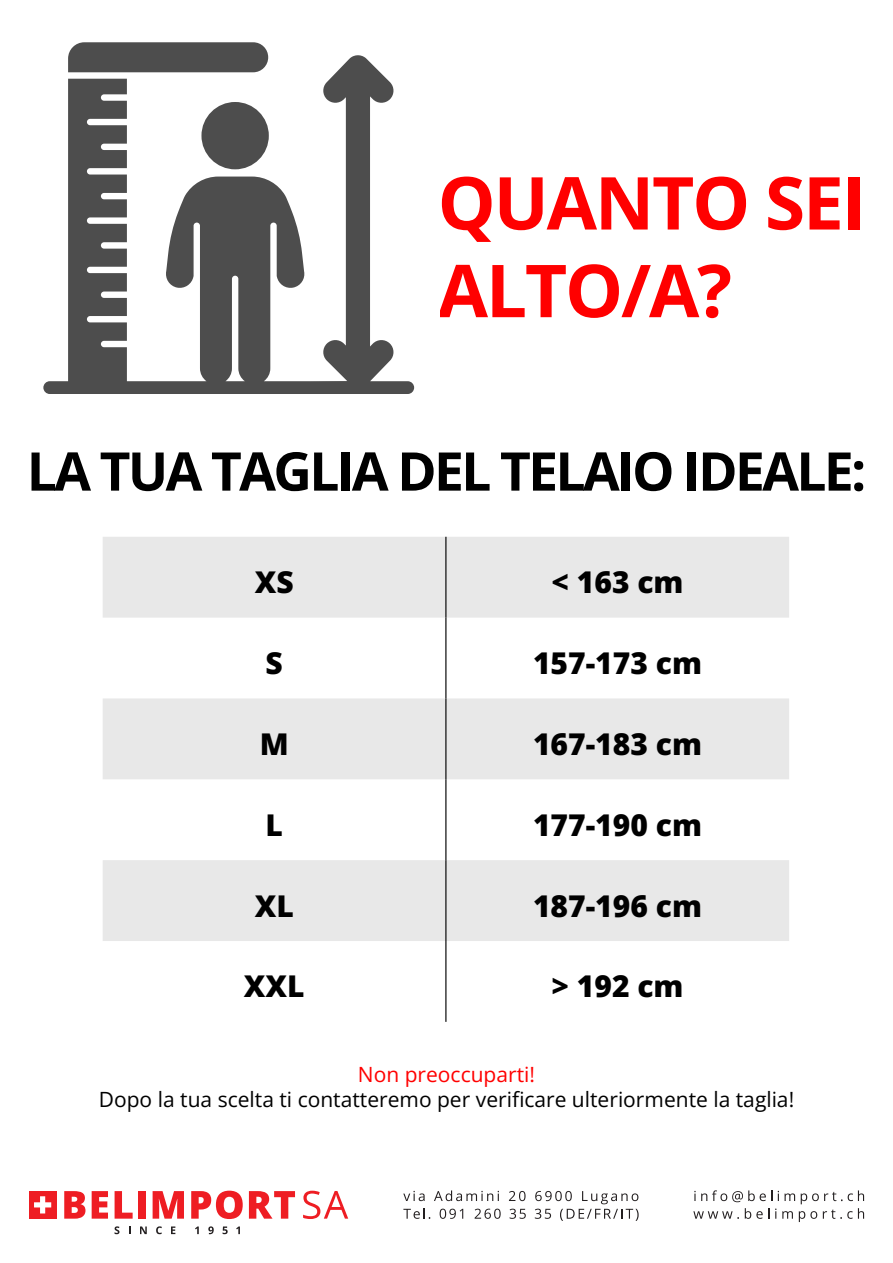
<style>
.page{position:relative;width:893px;height:1263px;background:#fff}
.page>*{position:absolute;margin:0;border:0;box-sizing:border-box;transform-origin:0 0}
.t1{font:700 73.05px "Open Sans";letter-spacing:-.03em;color:#f00}
.t2{font:700 53.4px "Open Sans";letter-spacing:-.05em;color:#000}
.t3{font:800 30px "Open Sans";color:#000}
.t4{font:21px "Open Sans";color:#000}
.t5{font:21px "Open Sans";color:#f00}
</style>
<div class="page">
<svg style="left:64px;top:1191px;width:21px;height:28px"></svg>
<svg style="left:92px;top:1191px;width:16px;height:28px"></svg>
<svg style="left:115px;top:1191px;width:18px;height:28px"></svg>
<div style="left:138px;top:1191px;width:7px;height:28px;background:#ee1d23"></div>
<svg style="left:153px;top:1191px;width:31px;height:28px"></svg>
<svg style="left:191px;top:1191px;width:52px;height:28px"></svg>
<svg style="left:249px;top:1191px;width:46px;height:28px"></svg>
<svg style="left:115px;top:1226px;width:4px;height:8px"></svg>
<svg style="left:140px;top:1226px;width:7px;height:8px"></svg>
<svg style="left:156px;top:1226px;width:6px;height:8px"></svg>
<svg style="left:171px;top:1226px;width:4px;height:8px"></svg>
<svg style="left:195px;top:1226px;width:4px;height:8px"></svg>
<svg style="left:208px;top:1226px;width:6px;height:8px"></svg>
<svg style="left:223px;top:1226px;width:5px;height:8px"></svg>
<svg style="left:236px;top:1226px;width:4px;height:8px"></svg>
<div style="left:29px;top:1191px;width:27px;height:27px;background:#ee1d23"></div>
<svg style="left:34px;top:1196px;width:17px;height:17px"></svg>
<svg style="left:303px;top:1191px;width:45px;height:28px"></svg>
<svg style="left:403px;top:1191px;width:22px;height:10px"></svg>
<svg style="left:434px;top:1190px;width:65px;height:11px"></svg>
<svg style="left:509px;top:1191px;width:17px;height:10px"></svg>
<svg style="left:403px;top:1208px;width:27px;height:11px"></svg>
<svg style="left:440px;top:1208px;width:23px;height:11px"></svg>
<svg style="left:475px;top:1208px;width:26px;height:11px"></svg>
<svg style="left:510px;top:1209px;width:16px;height:10px"></svg>
<svg style="left:535px;top:1191px;width:104px;height:30px"></svg>
<svg style="left:693px;top:1190px;width:171px;height:32px"></svg>
<svg style="left:68px;top:42px;width:200px;height:13px;background:#575757"></svg>
<svg style="left:43px;top:55px;width:371px;height:339px"></svg>
<div style="left:103px;top:537px;width:686px;height:81px;background:#e8e8e8"></div>
<svg style="left:103px;top:698px;width:686px;height:243px;fill:#e8e8e8"></svg>
<hr style="left:445px;top:537px;width:1px;height:81px;background:#000">
<hr style="left:445px;top:618px;width:1px;height:80px;background:#000">
<hr style="left:445px;top:698px;width:1px;height:81px;background:#000">
<hr style="left:445px;top:779px;width:1px;height:81px;background:#000">
<hr style="left:445px;top:860px;width:1px;height:81px;background:#000">
<hr style="left:445px;top:941px;width:1px;height:81px;background:#000">
<p class="t1" style="left:438px;top:153px;width:430px">QUANTO SEI</p>
<p class="t1" style="left:438px;top:241px;width:296px">ALTO/A?</p>
<p class="t2" style="left:27px;top:435px;width:841px">LA TUA TAGLIA DEL TELAIO IDEALE:</p>
<p class="t3" style="left:255px;top:562px;width:41px">XS</p>
<p class="t3" style="left:551px;top:562px;width:134px">&lt; 163 cm</p>
<p class="t3" style="left:266px;top:643px;width:19px">S</p>
<p class="t3" style="left:533px;top:643px;width:170px">157-173 cm</p>
<p class="t3" style="left:260px;top:723px;width:31px">M</p>
<p class="t3" style="left:533px;top:723px;width:170px">167-183 cm</p>
<p class="t3" style="left:266px;top:804px;width:19px">L</p>
<p class="t3" style="left:533px;top:804px;width:170px">177-190 cm</p>
<p class="t3" style="left:255px;top:885px;width:41px">XL</p>
<p class="t3" style="left:533px;top:885px;width:170px">187-196 cm</p>
<p class="t3" style="left:244px;top:966px;width:62px">XXL</p>
<p class="t3" style="left:551px;top:966px;width:134px">&gt; 192 cm</p>
<p class="t5" style="left:358px;top:1060px;width:179px">Non preoccuparti!</p>
<p class="t4" style="left:99px;top:1085px;width:697px">Dopo la tua scelta ti contatteremo per verificare ulteriormente la taglia!</p>
</div>
